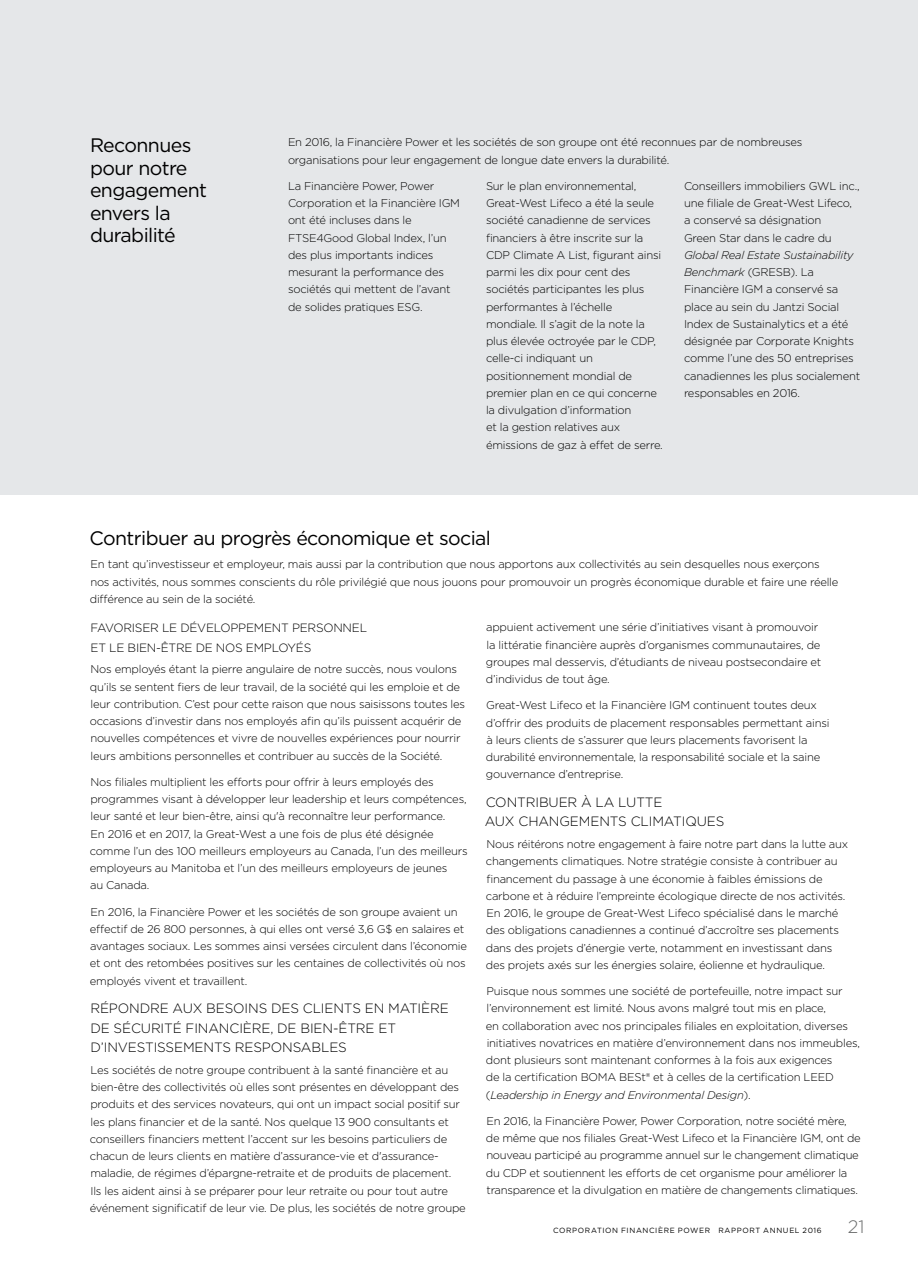
<style>
.page{position:relative;width:918px;height:1269px;background:#fff}
.page>*{position:absolute;margin:0;border:0;box-sizing:border-box;transform-origin:0 0}
.H1_CSR{font:19.5px/22.5px "Gotham";letter-spacing:-.03em;color:#000}
.folio{font:300 18px "Gotham";color:#6a6c6c}
.H2_CSR{font:300 13.5px/19.5px "Gotham";letter-spacing:-.01em;color:#000}
.H2_CSR-2{font:300 12px/19.5px "Gotham";letter-spacing:-.02em;color:#000}
.TX_CSR{font:300 11.25px/17.2px "Gotham";letter-spacing:-.02em;color:#000}
.footer_outside{font:7.5px "Gotham";letter-spacing:.08em;color:#000}
.s1{font-style:italic}
</style>
<div class="page">
<div style="left:0;top:0;width:918px;height:495px;background:#e5e7e9"></div>
<p class="H1_CSR" style="left:90px;top:134px;width:118px">Reconnues pour notre engagement envers la durabilité</p>
<p class="TX_CSR" style="left:288px;top:134px;width:516px">En 2016, la Financière Power et les sociétés de son groupe ont été reconnues par de nombreuses organisations pour leur engagement de longue date envers la durabilité.</p>
<p class="TX_CSR" style="left:288px;top:177px;width:174px">La Financière Power, Power<br>Corporation et la Financière IGM ont été incluses dans le<br>FTSE4Good Global Index, l’un des plus importants indices mesurant la performance des sociétés qui mettent de l’avant de solides pratiques ESG.</p>
<p class="TX_CSR" style="left:486px;top:177px;width:178px">Sur le plan environnemental,<br>Great-West Lifeco a été la seule société canadienne de services financiers à être inscrite sur la<br>CDP Climate A List, figurant ainsi parmi les dix pour cent des sociétés participantes les plus performantes à l’échelle mondiale. Il s’agit de la note la plus élevée octroyée par le CDP, celle-ci indiquant un positionnement mondial de premier plan en ce qui concerne la divulgation d’information<br>et la gestion relatives aux émissions de gaz à effet de serre.</p>
<p class="TX_CSR" style="left:684px;top:177px;width:178px">Conseillers immobiliers GWL inc., une filiale de Great-West Lifeco, a conservé sa désignation<br>Green Star dans le cadre du<br><span class="s1">Global Real Estate Sustainability<br>Benchmark</span> (GRESB). La<br>Financière IGM a conservé sa place au sein du Jantzi Social<br>Index de Sustainalytics et a été désignée par Corporate Knights comme l’une des 50 entreprises canadiennes les plus socialement responsables en 2016.</p>
<p class="H1_CSR" style="left:90px;top:527px;width:403px">Contribuer au progrès économique et social</p>
<p class="TX_CSR" style="left:90px;top:555px;width:750px">En tant qu’investisseur et employeur, mais aussi par la contribution que nous apportons aux collectivités au sein desquelles nous exerçons nos activités, nous sommes conscients du rôle privilégié que nous jouons pour promouvoir un progrès économique durable et faire une réelle différence au sein de la société.</p>
<p class="H2_CSR-2" style="left:91px;top:618px;width:278px">FAVORISER LE DÉVELOPPEMENT PERSONNEL<br>ET LE BIEN-ÊTRE DE NOS EMPLOYÉS</p>
<p class="TX_CSR" style="left:90px;top:660px;width:377px">Nos employés étant la pierre angulaire de notre succès, nous voulons qu’ils se sentent fiers de leur travail, de la société qui les emploie et de leur contribution. C’est pour cette raison que nous saisissons toutes les occasions d’investir dans nos employés afin qu’ils puissent acquérir de nouvelles compétences et vivre de nouvelles expériences pour nourrir leurs ambitions personnelles et contribuer au succès de la Société.</p>
<p class="TX_CSR" style="left:90px;top:773px;width:379px">Nos filiales multiplient les efforts pour offrir à leurs employés des programmes visant à développer leur leadership et leurs compétences, leur santé et leur bien-être, ainsi qu'à reconnaître leur performance.<br>En 2016 et en 2017, la Great-West a une fois de plus été désignée comme l’un des 100 meilleurs employeurs au Canada, l’un des meilleurs employeurs au Manitoba et l’un des meilleurs employeurs de jeunes<br>au Canada.</p>
<p class="TX_CSR" style="left:90px;top:903px;width:379px">En 2016, la Financière Power et les sociétés de son groupe avaient un effectif de 26 800 personnes, à qui elles ont versé 3,6 G$ en salaires et avantages sociaux. Les sommes ainsi versées circulent dans l’économie et ont des retombées positives sur les centaines de collectivités où nos employés vivent et travaillent.</p>
<p class="H2_CSR" style="left:90px;top:998px;width:360px">RÉPONDRE AUX BESOINS DES CLIENTS EN MATIÈRE<br>DE SÉCURITÉ FINANCIÈRE, DE BIEN-ÊTRE ET<br>D’INVESTISSEMENTS RESPONSABLES</p>
<p class="TX_CSR" style="left:90px;top:1061px;width:377px">Les sociétés de notre groupe contribuent à la santé financière et au bien-être des collectivités où elles sont présentes en développant des produits et des services novateurs, qui ont un impact social positif sur les plans financier et de la santé. Nos quelque 13 900 consultants et conseillers financiers mettent l’accent sur les besoins particuliers de chacun de leurs clients en matière d’assurance-vie et d'assurance&shy;maladie, de régimes d’épargne-retraite et de produits de placement.<br>Ils les aident ainsi à se préparer pour leur retraite ou pour tout autre événement significatif de leur vie. De plus, les sociétés de notre groupe</p>
<p class="TX_CSR" style="left:486px;top:619px;width:337px">appuient activement une série d’initiatives visant à promouvoir la littératie financière auprès d’organismes communautaires, de groupes mal desservis, d’étudiants de niveau postsecondaire et d’individus de tout âge.</p>
<p class="TX_CSR" style="left:486px;top:697px;width:345px">Great-West Lifeco et la Financière IGM continuent toutes deux d’offrir des produits de placement responsables permettant ainsi à leurs clients de s’assurer que leurs placements favorisent la durabilité environnementale, la responsabilité sociale et la saine gouvernance d’entreprise.</p>
<p class="H2_CSR" style="left:485px;top:792px;width:241px">CONTRIBUER À LA LUTTE<br>AUX CHANGEMENTS CLIMATIQUES</p>
<p class="TX_CSR" style="left:486px;top:835px;width:364px">Nous réitérons notre engagement à faire notre part dans la lutte aux changements climatiques. Notre stratégie consiste à contribuer au financement du passage à une économie à faibles émissions de carbone et à réduire l’empreinte écologique directe de nos activités.<br>En 2016, le groupe de Great-West Lifeco spécialisé dans le marché des obligations canadiennes a continué d’accroître ses placements dans des projets d’énergie verte, notamment en investissant dans des projets axés sur les énergies solaire, éolienne et hydraulique.</p>
<p class="TX_CSR" style="left:486px;top:982px;width:376px">Puisque nous sommes une société de portefeuille, notre impact sur l’environnement est limité. Nous avons malgré tout mis en place,<br>en collaboration avec nos principales filiales en exploitation, diverses initiatives novatrices en matière d’environnement dans nos immeubles, dont plusieurs sont maintenant conformes à la fois aux exigences<br>de la certification BOMA BESt® et à celles de la certification LEED (<span class="s1">Leadership in Energy and Environmental Design</span>).</p>
<p class="TX_CSR" style="left:486px;top:1112px;width:376px">En 2016, la Financière Power, Power Corporation, notre société mère, de même que nos filiales Great-West Lifeco et la Financière IGM, ont de nouveau participé au programme annuel sur le changement climatique du CDP et soutiennent les efforts de cet organisme pour améliorer la transparence et la divulgation en matière de changements climatiques.</p>
<p class="footer_outside" style="left:553px;top:1226px;width:270px">CORPORATION FINANCIÈRE POWER RAPPORT ANNUEL 2016</p>
<p class="folio" style="left:848px;top:1215px;width:18px">21</p>
</div>
